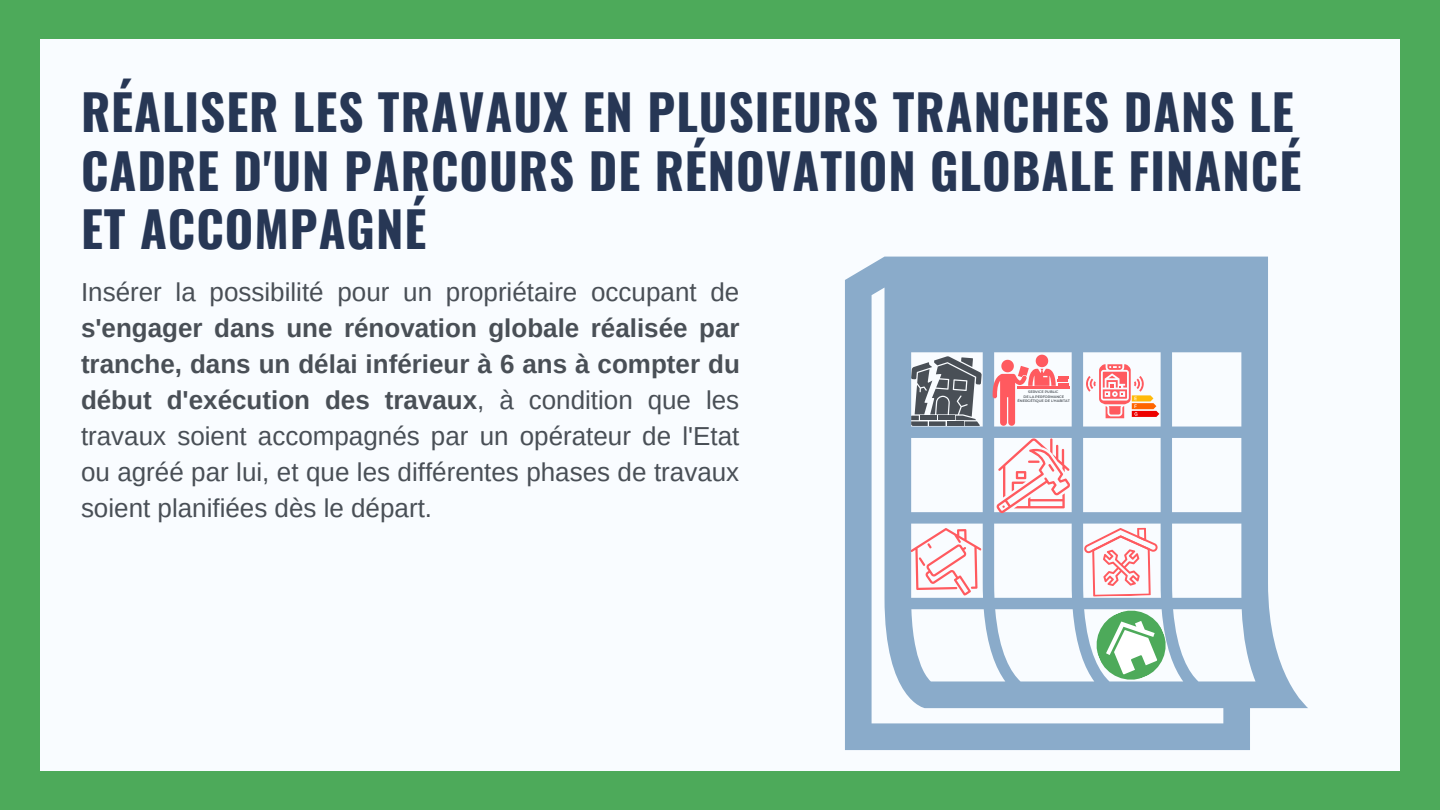
<style>
.page{position:relative;width:1440px;height:810px;background:#4daa5a}
.page>*{position:absolute;margin:0;border:0;box-sizing:border-box;transform-origin:0 0}
.t1{font:700 48.9px/58.5px "Oswald";letter-spacing:.02em;color:#273755}
.t2{font:26px/36px "Arimo";color:#494f56;text-align:justify}
.t3{font:600 3.5px/4.6px "Montserrat";color:#494f56;text-align:center}
.s1{font-weight:700}
</style>
<div class="page">
<div style="left:40px;top:39px;width:1360px;height:732px;background:#f9fcff"></div>
<svg style="left:845px;top:257px;width:463px;height:493px;fill:#8aabca"></svg>
<svg style="left:997px;top:438px;width:73px;height:75px"></svg>
<svg style="left:910px;top:527px;width:73px;height:70px"></svg>
<svg style="left:993px;top:355px;width:76px;height:71px"></svg>
<hr style="left:1017px;top:386px;width:53px;height:3px;background:#ff5a5f">
<svg style="left:911px;top:356px;width:71px;height:70px"></svg>
<hr style="left:938px;top:416px;width:16px;height:4px;background:#494f56">
<div style="left:947px;top:421px;width:16px;height:5px;background:#494f56"></div>
<svg style="left:1086px;top:364px;width:73px;height:54px"></svg>
<svg style="left:1084px;top:527px;width:92px;height:163px"></svg>
<h1 class="t1" style="left:81px;top:81px;width:1222px">RÉALISER LES TRAVAUX EN PLUSIEURS TRANCHES DANS LE<br>CADRE D'UN PARCOURS DE RÉNOVATION GLOBALE FINANCÉ<br>ET ACCOMPAGNÉ</h1>
<p class="t2" style="left:81px;top:274px;width:660px">Insérer la possibilité pour un propriétaire occupant de</p>
<p class="t2" style="left:81px;top:310px;width:660px"><span class="s1">s'engager dans une rénovation globale réalisée par tranche, dans un délai inférieur à 6 ans à compter du début d'exécution des travaux</span>, à condition que les travaux soient accompagnés par un opérateur de l'Etat ou agréé par lui, et que les différentes phases de travaux soient planifiées dès le départ.</p>
<p class="t3" style="left:1018px;top:390px;width:54px">SERVICE PUBLIC<br>DE LA PERFORMANCE<br>ÉNERGÉTIQUE DE L'HABITAT</p>
</div>
